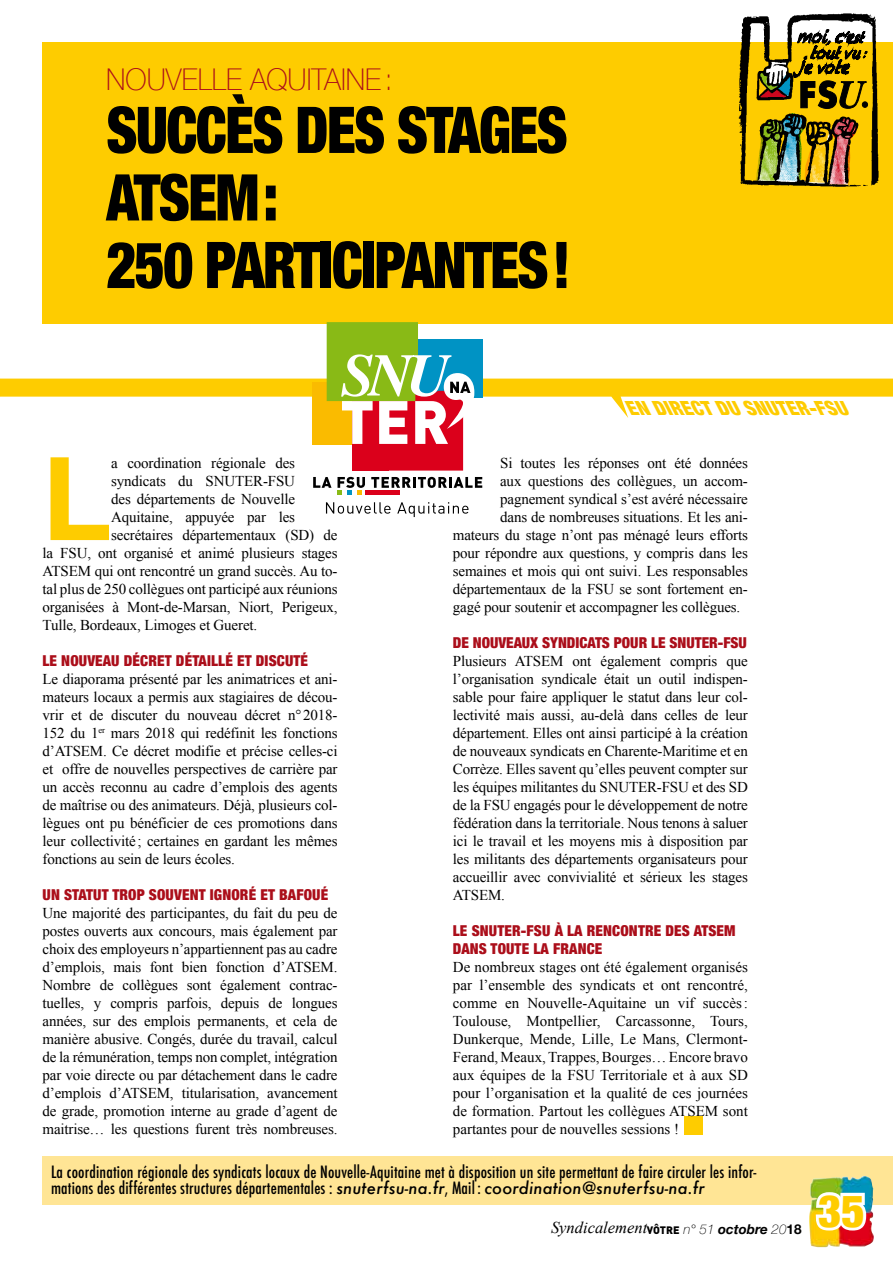
<style>
.page{position:relative;width:893px;height:1263px;background:#fff}
.page>*{position:absolute;margin:0;border:0;box-sizing:border-box;transform-origin:0 0}
.t1{font:700 115.8px "Helvetica Neue";color:#fecc00}
.t2{font:900 condensed 64.5px/67.5px "Helvetica Neue";letter-spacing:-.03em;color:#000;scale:.9 1}
.t3{font:900 condensed 45px "Helvetica Neue";color:#fecc00}
.t4{font:100 30px "Helvetica Neue";color:#ab0e1a;scale:.95 1}
.t5{font:italic 900 condensed 19.5px "Helvetica Neue";color:#fecc00}
.t6{font:500 condensed 16.5px/16.5px "Futura";letter-spacing:.01em;color:#000}
.t7{font:italic 16.5px "Times New Roman";color:#000}
.t8{font:15px/18px "Times New Roman";letter-spacing:-.01em;color:#000;text-align:justify}
.t9{font:900 condensed 15px/18px "Helvetica Neue";letter-spacing:.01em;color:#ab0e1a}
.s1{font-style:italic;font-stretch:normal}
.s2{font-family:"DIN Pro";font-weight:900;font-style:normal;font-size:10.65px}
.s3{font-family:"Helvetica Neue";font-weight:100;font-size:13.5px}
.s4{font-family:"Helvetica Neue";font-weight:700;font-size:13.5px}
.s5{font-family:"Helvetica Neue";font-weight:700;font-style:normal;font-size:13.5px}
</style>
<div class="page">
<div style="left:43px;top:1157px;width:850px;height:48px;background:#ffe595"></div>
<img style="left:809px;top:1176px;width:65px;height:71px">
<svg style="left:811px;top:1189px;width:60px;height:46px"></svg>
<div style="left:43px;top:43px;width:850px;height:281px;background:#fecc00"></div>
<div style="left:685px;top:1116px;width:18px;height:18px;background:#fecc00"></div>
<svg style="left:326px;top:502px;width:65px;height:12px"></svg>
<svg style="left:397px;top:502px;width:71px;height:15px"></svg>
<div style="left:366px;top:490px;width:34px;height:5px;background:#db001b"></div>
<svg style="left:313px;top:477px;width:52px;height:18px"></svg>
<svg style="left:371px;top:477px;width:111px;height:11px"></svg>
<svg style="left:0;top:322px;width:893px;height:149px"></svg>
<img style="left:734px;top:13px;width:149px;height:174px">
<h3 class="t4" style="left:106px;top:57px;width:303px">NOUVELLE AQUITAINE:</h3>
<h2 class="t2" style="left:106px;top:93px;width:517px">SUCCÈS DES STAGES<br>ATSEM:<br>250 PARTICIPANTES!</h2>
<h3 class="t5" style="left:631px;top:392px;width:237px">ENDIRECTDUSNUTER-FSU</h3>
<h1 class="t1" style="left:43px;top:408px;width:70px">L</h1>
<p class="t8" style="left:111px;top:454px;width:185px">a coordination régionale des</p>
<p class="t8" style="left:500px;top:454px;width:249px">Si toutes les réponses ont été données</p>
<p class="t8" style="left:500px;top:472px;width:249px">aux questions des collègues, un accom-</p>
<p class="t8" style="left:500px;top:490px;width:249px">pagnement syndical s’est avéré nécessaire</p>
<p class="t8" style="left:500px;top:508px;width:249px">dans de nombreuses situations. Et les ani-</p>
<p class="t8" style="left:453px;top:526px;width:296px">mateurs du stage n’ont pas ménagé leurs efforts</p>
<p class="t8" style="left:453px;top:544px;width:297px">pour répondre aux questions, y compris dans les</p>
<p class="t8" style="left:453px;top:562px;width:297px">semaines et mois qui ont suivi. Les responsables</p>
<p class="t8" style="left:453px;top:580px;width:297px">départementaux de la FSU se sont fortement en-</p>
<p class="t8" style="left:453px;top:598px;width:289px">gagé pour soutenir et accompagner les collègues.</p>
<p class="t9" style="left:453px;top:633px;width:296px">DE NOUVEAUX SYNDICATS POUR LE SNUTER-FSU</p>
<p class="t8" style="left:453px;top:652px;width:297px">Plusieurs ATSEM ont également compris que l’organisation syndicale était un outil indispen&shy;sable pour faire appliquer le statut dans leur col&shy;lectivité mais aussi, au-delà dans celles de leur département. Elles ont ainsi participé à la création de nouveaux syndicats en Charente-Maritime et en Corrèze. Elles savent qu’elles peuvent compter sur les équipes militantes du SNUTER-FSU et des SD de la FSU engagés pour le développement de notre fédération dans la territoriale. Nous tenons à saluer ici le travail et les moyens mis à disposition par les militants des départements organisateurs pour accueillir avec convivialité et sérieux les stages ATSEM.</p>
<p class="t9" style="left:453px;top:921px;width:284px">LE SNUTER-FSU À LA RENCONTRE DES ATSEM<br>DANS TOUTE LA FRANCE</p>
<p class="t8" style="left:453px;top:958px;width:297px">De nombreux stages ont été également organisés par l’ensemble des syndicats et ont rencontré, comme en Nouvelle-Aquitaine un vif succès:<br>Toulouse, Montpellier, Carcassonne, Tours, Dunkerque, Mende, Lille, Le Mans, Clermont-Ferand, Meaux, Trappes, Bourges… Encore bravo aux équipes de la FSU Territoriale et à aux SD pour l’organisation et la qualité de ces journées de formation. Partout les collègues ATSEM sont partantes pour de nouvelles sessions !</p>
<p class="t6" style="left:51px;top:1163px;width:707px">La coordination régionale des syndicats locaux de Nouvelle-Aquitaine met à disposition un site permettant de faire circuler les infor&shy;mations des différentes structures départementales : <span class="s1">snuterfsu-na.fr</span>, Mail : <span class="s1">coordination@snuterfsu-na.fr</span></p>
<p class="t8" style="left:111px;top:472px;width:185px">syndicats du SNUTER-FSU</p>
<p class="t8" style="left:111px;top:490px;width:185px">des départements de Nouvelle</p>
<p class="t8" style="left:111px;top:508px;width:185px">Aquitaine, appuyée par les</p>
<p class="t8" style="left:111px;top:526px;width:228px">secrétaires départementaux (SD) de</p>
<p class="t8" style="left:43px;top:544px;width:297px">la FSU, ont organisé et animé plusieurs stages</p>
<p class="t8" style="left:43px;top:562px;width:297px">ATSEM qui ont rencontré un grand succès. Au to-</p>
<p class="t8" style="left:43px;top:580px;width:297px">tal plus de 250 collègues ont participé aux réunions</p>
<p class="t8" style="left:43px;top:598px;width:297px">organisées à Mont-de-Marsan, Niort, Perigeux,</p>
<p class="t8" style="left:43px;top:616px;width:216px">Tulle, Bordeaux, Limoges et Gueret.</p>
<p class="t9" style="left:43px;top:651px;width:267px">LE NOUVEAU DÉCRET DÉTAILLÉ ET DISCUTÉ</p>
<p class="t8" style="left:43px;top:670px;width:297px">Le diaporama présenté par les animatrices et ani&shy;mateurs locaux a permis aux stagiaires de décou&shy;vrir et de discuter du nouveau décret n°2018- 152 du 1<sup>er</sup> mars 2018 qui redéfinit les fonctions d’ATSEM. Ce décret modifie et précise celles-ci et offre de nouvelles perspectives de carrière par un accès reconnu au cadre d’emplois des agents de maîtrise ou des animateurs. Déjà, plusieurs col&shy;lègues ont pu bénéficier de ces promotions dans leur collectivité; certaines en gardant les mêmes fonctions au sein de leurs écoles.</p>
<p class="t9" style="left:43px;top:885px;width:287px">UN STATUT TROP SOUVENT IGNORÉ ET BAFOUÉ</p>
<p class="t8" style="left:43px;top:904px;width:297px">Une majorité des participantes, du fait du peu de postes ouverts aux concours, mais également par choix des employeurs n’appartiennent pas au cadre d’emplois, mais font bien fonction d’ATSEM.<br>Nombre de collègues sont également contrac&shy;tuelles, y compris parfois, depuis de longues années, sur des emplois permanents, et cela de manière abusive. Congés, durée du travail, calcul de la rémunération, temps non complet, intégration par voie directe ou par détachement dans le cadre d’emplois d’ATSEM, titularisation, avancement de grade, promotion interne au grade d’agent de maitrise… les questions furent très nombreuses.</p>
<p class="t7" style="left:551px;top:1216px;width:252px">Syndicalement<span class="s2">VÔTRE</span> <span class="s3">n° 51</span> <span class="s4">octobre</span> <span class="s3">20</span><span class="s5">18</span></p>
<h3 class="t3" style="left:818px;top:1174px;width:48px">35</h3>
</div>
